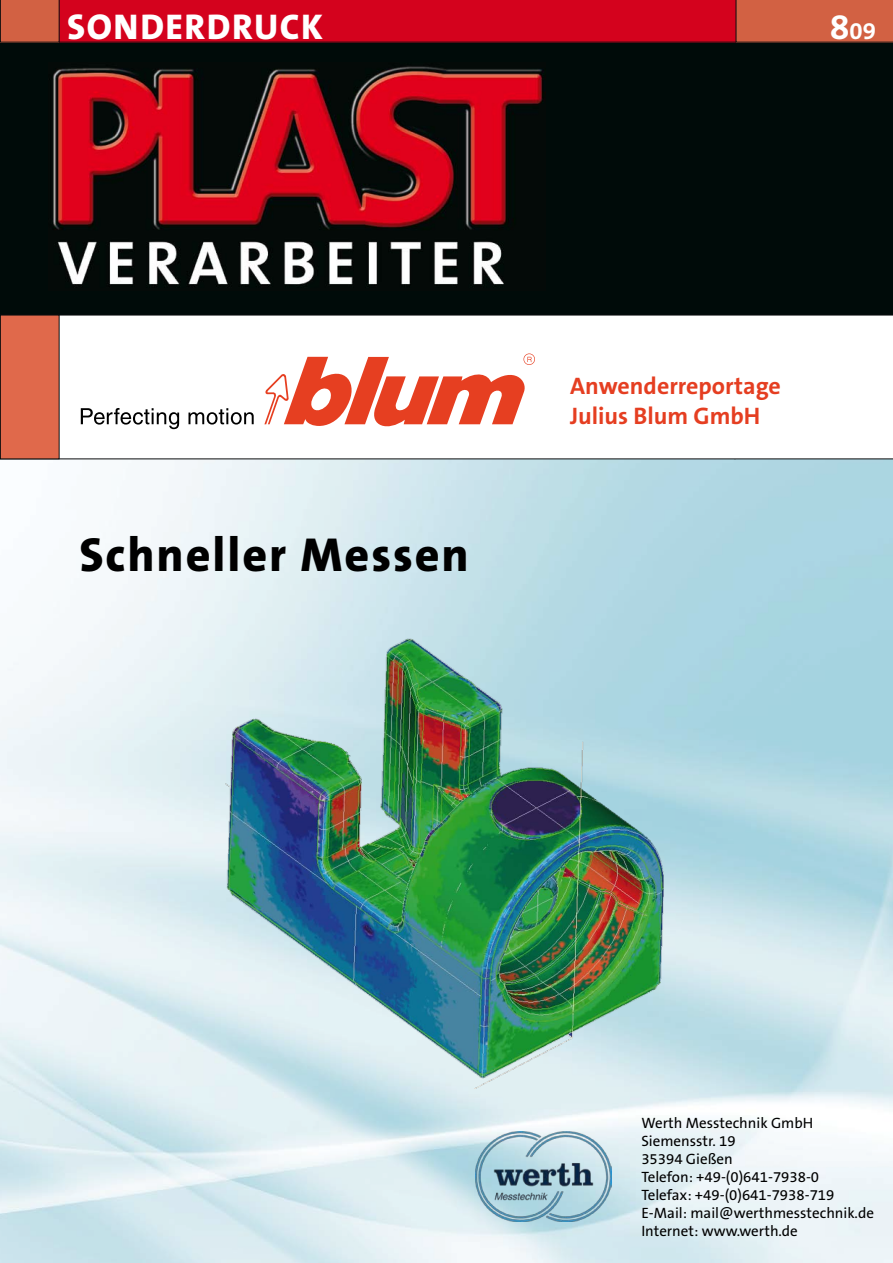
<style>
.page{position:relative;width:893px;height:1263px;background:#fff}
.page>*{position:absolute;margin:0;border:0;box-sizing:border-box;transform-origin:0 0}
.t1{font:800 48px "The Sans Os F";letter-spacing:.04em;color:#000}
.t2{font:800 36px "The Sans Os F";letter-spacing:.04em;color:#fff}
.t3{font:700 24px/30px "The Sans Os F";color:#e53e21}
.t4{font:700 24px "The Sans Os F";color:#fff}
.t5{font:15px/18px "The Sans Os F";color:#000}
.s1{font-size:36px}
</style>
<div class="page">
<img style="left:0;top:459px;width:893px;height:804px">
<div style="left:0;top:40px;width:893px;height:414px;background:#000b09"></div>
<img style="left:53px;top:66px;width:493px;height:219px">
<svg style="left:0;top:0;width:893px;height:43px;background:#ce1825"></svg>
<div style="left:60px;top:315px;width:833px;height:144px;background:#fff"></div>
<div style="left:0;top:315px;width:59px;height:144px;background:#e0694b"></div>
<div style="left:0;top:315px;width:60px;height:144px;border:1px solid #0a0d0e"></div>
<img style="left:207px;top:604px;width:466px;height:484px">
<svg style="left:264px;top:353px;width:271px;height:76px;background:#f3a496"></svg>
<svg style="left:81px;top:408px;width:98px;height:21px;background:#bdbdbd"></svg>
<svg style="left:188px;top:408px;width:66px;height:17px"></svg>
<img style="left:476px;top:1131px;width:135px;height:90px">
<h2 class="t2" style="left:67px;top:4px;width:257px">Sonderdruck</h2>
<h3 class="t4" style="left:830px;top:15px;width:48px"><span class="s1">8</span>09</h3>
<h1 class="t1" style="left:79px;top:524px;width:391px">Schneller Messen</h1>
<h3 class="t3" style="left:570px;top:371px;width:212px">Anwenderreportage<br>Julius Blum GmbH</h3>
<p class="t5" style="left:641px;top:1114px;width:234px">Werth Messtechnik GmbH<br>Siemensstr. 19<br>35394 Gießen<br>Telefon: +49-(0)641-7938-0<br>Telefax: +49-(0)641-7938-719<br>E-Mail: mail@werthmesstechnik.de<br>Internet: www.werth.de</p>
</div>
